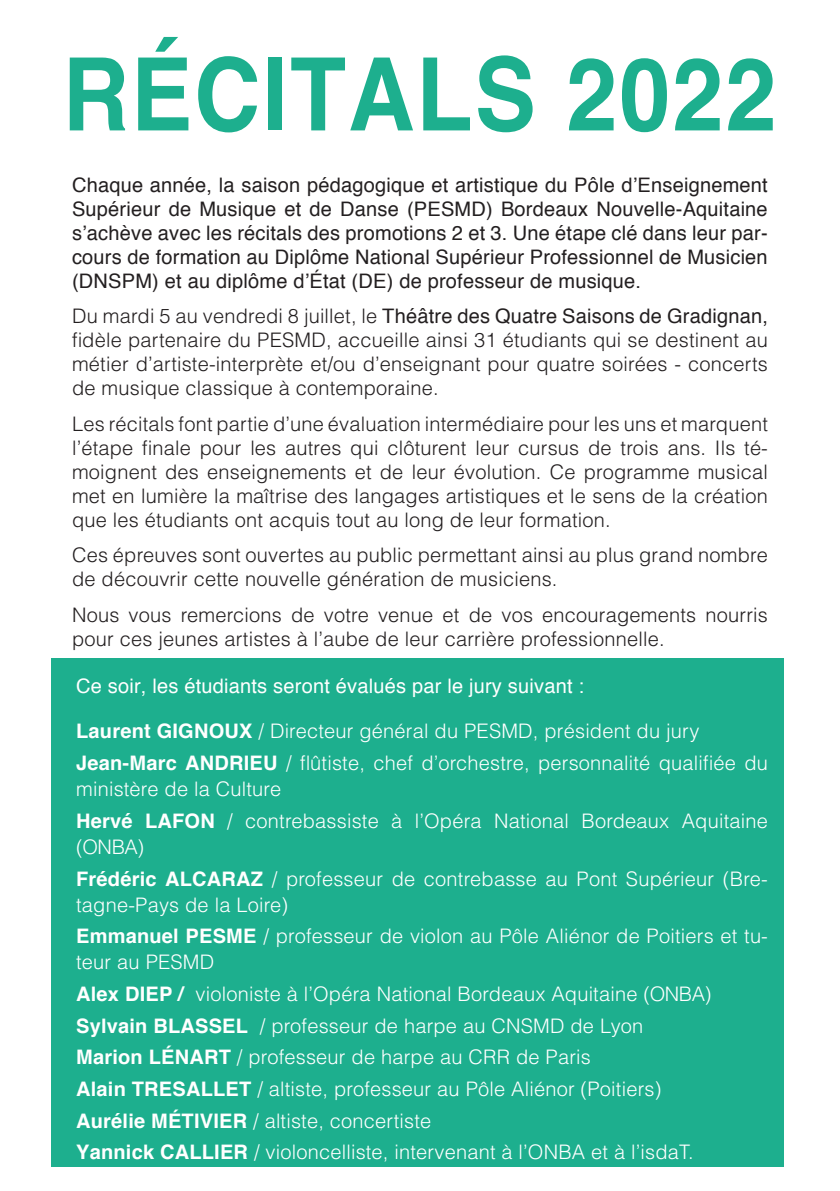
<style>
.page{position:relative;width:840px;height:1191px;background:#fff}
.page>*{position:absolute;margin:0;border:0;box-sizing:border-box;transform-origin:0 0}
.t1{font:700 101.2px "Helvetica";letter-spacing:.02em;color:#1daf8e;scale:.91 1}
.t2{font:300 20px/24px "Helvetica";letter-spacing:.01em;color:#231f20;text-align:justify}
.t3{font:300 20px/26px "Helvetica";letter-spacing:.01em;color:#fff}
.t4{font:20px/24px "Helvetica";letter-spacing:.01em;color:#231f20;text-align:justify}
.t5{font:20px "Helvetica";letter-spacing:.01em;color:#fff}
.s1{font-weight:400}
.s2{font-weight:700}
</style>
<div class="page">
<div style="left:51px;top:659px;width:731px;height:508px;background:#1daf8e"></div>
<p class="t1" style="left:62px;top:31px;width:785px">RÉCITALS 2022</p>
<p class="t4" style="left:72px;top:172px;width:697px">Chaque année, la saison pédagogique et artistique du Pôle d’Enseignement Supérieur de Musique et de Danse (PESMD) Bordeaux Nouvelle-Aquitaine s’achève avec les récitals des promotions 2 et 3. Une étape clé dans leur par&shy;cours de formation au Diplôme National Supérieur Professionnel de Musicien (DNSPM) et au diplôme d’État (DE) de professeur de musique.</p>
<p class="t2" style="left:72px;top:304px;width:697px">Du mardi 5 au vendredi 8 juillet, le <span class="s1">Théâtre des Quatre Saisons de Gradignan, </span>fidèle partenaire du PESMD, accueille ainsi 31 étudiants qui se destinent au métier d’artiste-interprète et/ou d’enseignant pour quatre soirées - concerts de musique classique à contemporaine.</p>
<p class="t2" style="left:72px;top:411px;width:697px">Les récitals font partie d’une évaluation intermédiaire pour les uns et marquent l’étape finale pour les autres qui clôturent leur cursus de trois ans. Ils té&shy;moignent des enseignements et de leur évolution. Ce programme musical met en lumière la maîtrise des langages artistiques et le sens de la création que les étudiants ont acquis tout au long de leur formation.</p>
<p class="t2" style="left:72px;top:542px;width:696px">Ces épreuves sont ouvertes au public permettant ainsi au plus grand nombre de découvrir cette nouvelle génération de musiciens.</p>
<p class="t2" style="left:72px;top:602px;width:696px">Nous vous remercions de votre venue et de vos encouragements nourris pour ces jeunes artistes à l’aube de leur carrière professionnelle.</p>
<p class="t5" style="left:76px;top:673px;width:509px">Ce soir, les étudiants seront évalués par le jury suivant :</p>
<p class="t3" style="left:76px;top:718px;width:624px"><span class="s2">Laurent GIGNOUX</span> / Directeur général du PESMD, président du jury</p>
<p class="t3" style="left:76px;top:749px;width:692px"><span class="s2">Jean-Marc ANDRIEU</span> / flûtiste, chef d’orchestre, personnalité qualifiée du ministère de la Culture</p>
<p class="t3" style="left:76px;top:807px;width:692px"><span class="s2">Hervé LAFON</span> / contrebassiste à l’Opéra National Bordeaux Aquitaine (ONBA)</p>
<p class="t3" style="left:76px;top:865px;width:692px"><span class="s2">Frédéric ALCARAZ</span> / professeur de contrebasse au Pont Supérieur (Bre&shy;tagne-Pays de la Loire)</p>
<p class="t3" style="left:76px;top:922px;width:692px"><span class="s2">Emmanuel PESME</span> / professeur de violon au Pôle Aliénor de Poitiers et tu&shy;teur au PESMD</p>
<p class="t3" style="left:76px;top:980px;width:636px"><span class="s2">Alex DIEP /</span> violoniste à l’Opéra National Bordeaux Aquitaine (ONBA)</p>
<p class="t3" style="left:76px;top:1011px;width:568px"><span class="s2">Sylvain BLASSEL</span> / professeur de harpe au CNSMD de Lyon</p>
<p class="t3" style="left:76px;top:1043px;width:516px"><span class="s2">Marion LÉNART</span> / professeur de harpe au CRR de Paris</p>
<p class="t3" style="left:76px;top:1075px;width:586px"><span class="s2">Alain TRESALLET</span> / altiste, professeur au Pôle Aliénor (Poitiers)</p>
<p class="t3" style="left:76px;top:1106px;width:356px"><span class="s2">Aurélie MÉTIVIER</span> / altiste, concertiste</p>
<p class="t3" style="left:76px;top:1138px;width:618px"><span class="s2">Yannick CALLIER</span> / violoncelliste, intervenant à l’ONBA et à l’isdaT.</p>
</div>
